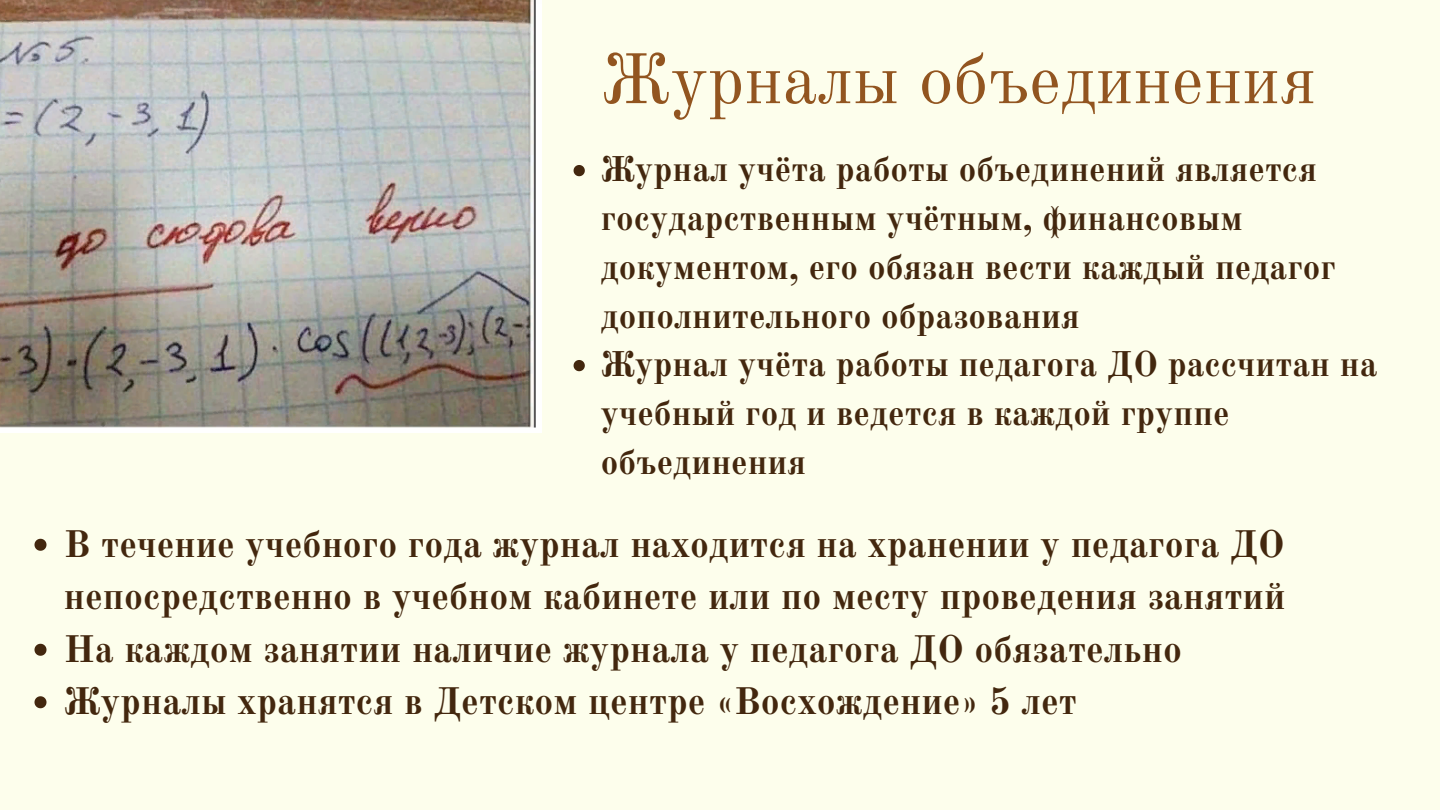
<style>
.page{position:relative;width:1440px;height:810px;background:#fdfeec}
.page>*{position:absolute;margin:0;border:0;box-sizing:border-box;transform-origin:0 0}
.t1{font:70px "Old Standard";color:#925520}
.t2{font:700 37.6px/52.5px "Old Standard";color:#43270e}
.t3{font:700 35px/48.8px "Old Standard";color:#43270e}
</style>
<div class="page">
<svg style="left:574px;top:165px;width:11px;height:11px"></svg>
<svg style="left:574px;top:360px;width:11px;height:11px"></svg>
<img style="left:0;top:0;width:541px;height:432px">
<svg style="left:34px;top:539px;width:12px;height:12px"></svg>
<svg style="left:34px;top:644px;width:12px;height:12px"></svg>
<svg style="left:34px;top:696px;width:12px;height:12px"></svg>
<p class="t1" style="left:600px;top:36px;width:717px">Журналы объединения</p>
<p class="t3" style="left:601px;top:146px;width:737px">Журнал учёта работы объединений является государственным учётным, финансовым документом, его обязан вести каждый педагог дополнительного образования</p>
<p class="t3" style="left:601px;top:341px;width:778px">Журнал учёта работы педагога ДО рассчитан на учебный год и ведется в каждой группе объединения</p>
<p class="t2" style="left:64px;top:518px;width:1223px">В течение учебного года журнал находится на хранении у педагога ДО непосредственно в учебном кабинете или по месту проведения занятий</p>
<p class="t2" style="left:64px;top:623px;width:1120px">На каждом занятии наличие журнала у педагога ДО обязательно</p>
<p class="t2" style="left:64px;top:676px;width:1015px">Журналы хранятся в Детском центре «Восхождение» 5 лет</p>
</div>
